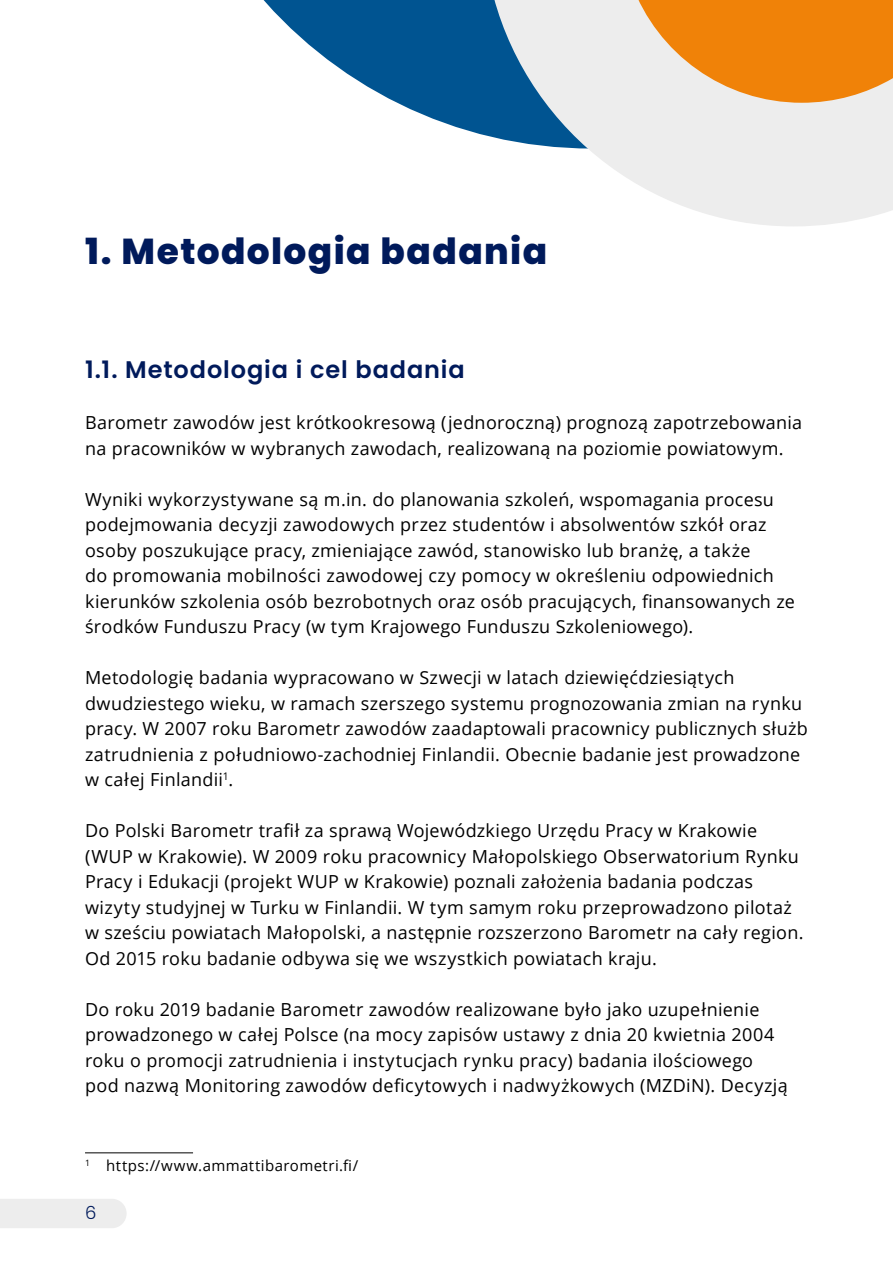
<style>
.page{position:relative;width:893px;height:1263px;background:#fff}
.page>*{position:absolute;margin:0;border:0;box-sizing:border-box;transform-origin:0 0}
.Rozdz_v2{font:800 36px "Poppins";letter-spacing:.04em;color:#001a5b}
.podrozdz{font:600 24px "Poppins";letter-spacing:.04em;color:#001a5b}
.tekst{font:18px/25.5px "Open Sans";letter-spacing:.015em;color:#000}
.t1{font:300 18px "Poppins";color:#001a5b}
.przypis{font:15px "Open Sans";letter-spacing:.03em;color:#000}
</style>
<div class="page">
<div style="left:0;top:1199px;width:127px;height:29px;background:#ededed"></div>
<hr style="left:85px;top:1152px;width:108px;height:1px;background:#000">
<svg style="left:263px;top:0;width:227px;height:137px;fill:#005491"></svg>
<svg style="left:490px;top:0;width:403px;height:226px;fill:#ededed"></svg>
<svg style="left:632px;top:0;width:261px;height:103px;background:#ef9b3d"></svg>
<p class="Rozdz_v2" style="left:85px;top:231px;width:464px">1. Metodologia badania</p>
<h1 class="podrozdz" style="left:85px;top:356px;width:381px">1.1. Metodologia i cel badania</h1>
<p class="tekst" style="left:85px;top:409px;width:718px">Barometr zawodów jest krótkookresową (jednoroczną) prognozą zapotrzebowania na pracowników w wybranych zawodach, realizowaną na poziomie powiatowym.</p>
<p class="tekst" style="left:85px;top:486px;width:711px">Wyniki wykorzystywane są m.in. do planowania szkoleń, wspomagania procesu podejmowania decyzji zawodowych przez studentów i absolwentów szkół oraz osoby poszukujące pracy, zmieniające zawód, stanowisko lub branżę, a także<br>do promowania mobilności zawodowej czy pomocy w określeniu odpowiednich kierunków szkolenia osób bezrobotnych oraz osób pracujących, finansowanych ze środków Funduszu Pracy (w tym Krajowego Funduszu Szkoleniowego).</p>
<p class="tekst" style="left:85px;top:664px;width:724px">Metodologię badania wypracowano w Szwecji w latach dziewięćdziesiątych dwudziestego wieku, w ramach szerszego systemu prognozowania zmian na rynku pracy. W 2007 roku Barometr zawodów zaadaptowali pracownicy publicznych służb zatrudnienia z południowo-zachodniej Finlandii. Obecnie badanie jest prowadzone w całej Finlandii<sup>1</sup>.</p>
<p class="tekst" style="left:85px;top:817px;width:720px">Do Polski Barometr trafił za sprawą Wojewódzkiego Urzędu Pracy w Krakowie (WUP w Krakowie). W 2009 roku pracownicy Małopolskiego Obserwatorium Rynku Pracy i Edukacji (projekt WUP w Krakowie) poznali założenia badania podczas wizyty studyjnej w Turku w Finlandii. W tym samym roku przeprowadzono pilotaż w sześciu powiatach Małopolski, a następnie rozszerzono Barometr na cały region.<br>Od 2015 roku badanie odbywa się we wszystkich powiatach kraju.</p>
<p class="tekst" style="left:85px;top:996px;width:704px">Do roku 2019 badanie Barometr zawodów realizowane było jako uzupełnienie prowadzonego w całej Polsce (na mocy zapisów ustawy z dnia 20 kwietnia 2004 roku o promocji zatrudnienia i instytucjach rynku pracy) badania ilościowego pod nazwą Monitoring zawodów deficytowych i nadwyżkowych (MZDiN). Decyzją</p>
<p class="przypis" style="left:85px;top:1155px;width:275px"><sup>1</sup> https://www.ammattibarometri.fi/</p>
<p class="t1" style="left:85px;top:1202px;width:13px">6</p>
</div>
